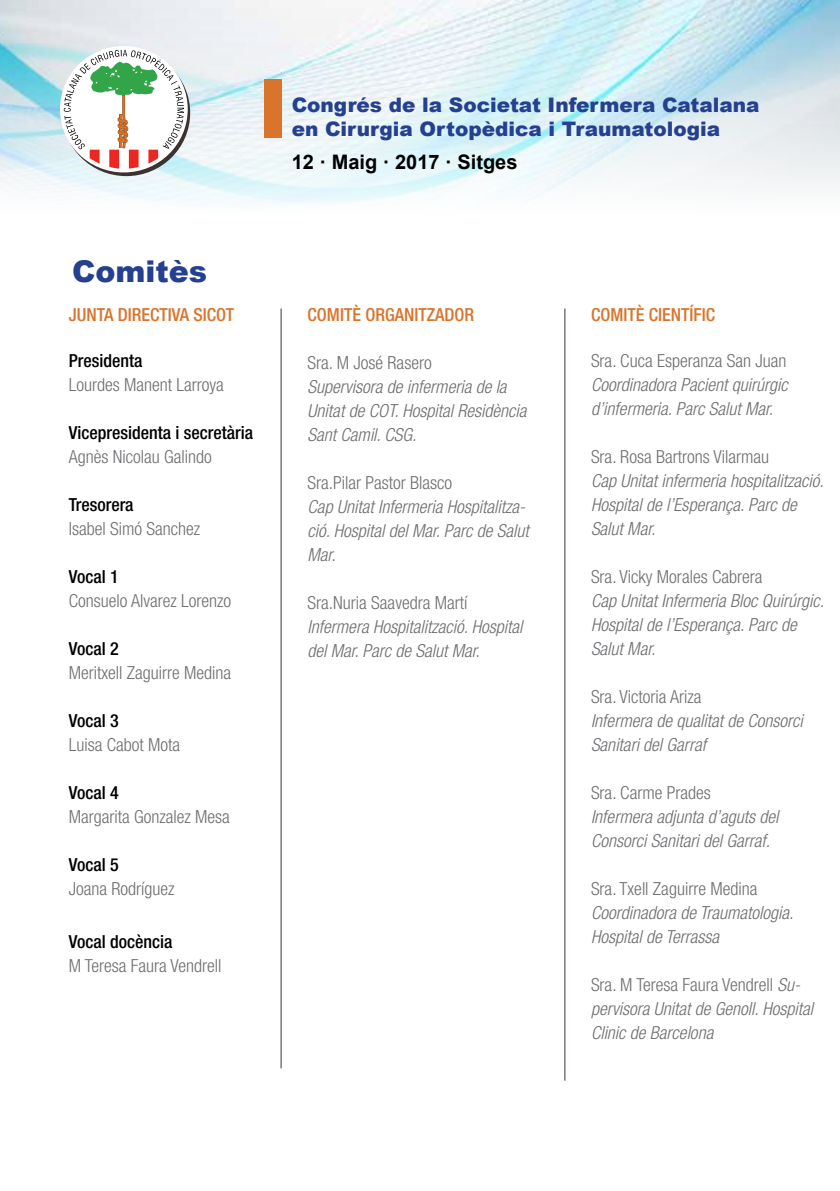
<style>
.page{position:relative;width:840px;height:1191px;background:#fff}
.page>*{position:absolute;margin:0;border:0;box-sizing:border-box;transform-origin:0 0}
.t1{font:900 81px "Arial";color:#da742c}
.t2{font:900 30px "Arial";color:#25408f}
.t3{font:900 20px/24px "Arial";color:#25408f}
.t4{font:700 20px "Arial";color:#000}
.t5{font:italic 300 condensed 18px/24px "Helvetica Neue LT Com";color:#6d6e71}
.t6{font:300 condensed 18px "Helvetica Neue LT Com";color:#6d6e71}
.t7{font:500 condensed 18px "Helvetica Neue LT Com";color:#000}
.t8{font:500 condensed 18px "Helvetica Neue LT Com";color:#da742c}
.s1{font-style:normal}
</style>
<div class="page">
<img style="left:0;top:0;width:839px;height:204px">
<div style="left:60px;top:46px;width:128px;height:126px;border:19px solid #fff;border-radius:50%"></div>
<svg style="left:64px;top:50px;width:120px;height:119px"></svg>
<hr style="left:280px;top:308px;width:1px;height:760px;background:#423330">
<hr style="left:564px;top:308px;width:1px;height:772px;background:#423330">
<h1 class="t1" style="left:257px;top:49px;width:33px">I</h1>
<p class="t3" style="left:291px;top:92px;width:469px">Congrés de la Societat Infermera Catalana en Cirurgia Ortopèdica i Traumatologia</p>
<p class="t4" style="left:291px;top:149px;width:227px">12 · Maig · 2017 · Sitges</p>
<h2 class="t2" style="left:72px;top:250px;width:136px">Comitès</h2>
<p class="t8" style="left:69px;top:304px;width:167px">JUNTA DIRECTIVA SICOT</p>
<p class="t7" style="left:69px;top:350px;width:75px">Presidenta</p>
<p class="t6" style="left:69px;top:374px;width:156px">Lourdes Manent Larroya</p>
<p class="t7" style="left:69px;top:422px;width:186px">Vicepresidenta i secretària</p>
<p class="t6" style="left:69px;top:446px;width:144px">Agnès Nicolau Galindo</p>
<p class="t7" style="left:69px;top:494px;width:66px">Tresorera</p>
<p class="t6" style="left:69px;top:518px;width:133px">Isabel Simó Sanchez</p>
<p class="t7" style="left:69px;top:566px;width:51px">Vocal 1</p>
<p class="t6" style="left:69px;top:590px;width:164px">Consuelo Alvarez Lorenzo</p>
<p class="t7" style="left:69px;top:638px;width:51px">Vocal 2</p>
<p class="t6" style="left:69px;top:662px;width:164px">Meritxell Zaguirre Medina</p>
<p class="t7" style="left:69px;top:710px;width:51px">Vocal 3</p>
<p class="t6" style="left:69px;top:734px;width:113px">Luisa Cabot Mota</p>
<p class="t7" style="left:69px;top:782px;width:51px">Vocal 4</p>
<p class="t6" style="left:69px;top:806px;width:162px">Margarita Gonzalez Mesa</p>
<p class="t7" style="left:69px;top:854px;width:51px">Vocal 5</p>
<p class="t6" style="left:69px;top:878px;width:107px">Joana Rodríguez</p>
<p class="t7" style="left:69px;top:931px;width:105px">Vocal docència</p>
<p class="t6" style="left:69px;top:955px;width:154px">M Teresa Faura Vendrell</p>
<p class="t8" style="left:307px;top:304px;width:168px">COMITÈ ORGANITZADOR</p>
<p class="t6" style="left:307px;top:353px;width:125px">Sra. M José Rasero</p>
<p class="t5" style="left:307px;top:375px;width:220px">Supervisora de infermeria de la<br>Unitat de COT. Hospital Residència<br>Sant Camil. CSG.</p>
<p class="t6" style="left:307px;top:473px;width:146px">Sra.Pilar Pastor Blasco</p>
<p class="t5" style="left:307px;top:495px;width:223px">Cap Unitat Infermeria Hospitalitza&shy;ció. Hospital del Mar. Parc de Salut<br>Mar.</p>
<p class="t6" style="left:307px;top:593px;width:161px">Sra.Nuria Saavedra Martí</p>
<p class="t5" style="left:307px;top:615px;width:216px">Infermera Hospitalització. Hospital del Mar. Parc de Salut Mar.</p>
<p class="t8" style="left:590px;top:304px;width:125px">COMITÈ CIENTÍFIC</p>
<p class="t6" style="left:590px;top:350px;width:197px">Sra. Cuca Esperanza San Juan</p>
<p class="t5" style="left:590px;top:372px;width:198px">Coordinadora Pacient quirúrgic d’infermeria. Parc Salut Mar.</p>
<p class="t6" style="left:590px;top:446px;width:179px">Sra. Rosa Bartrons Vilarmau</p>
<p class="t5" style="left:590px;top:468px;width:234px">Cap Unitat infermeria hospitalització.<br>Hospital de l’Esperança. Parc de<br>Salut Mar.</p>
<p class="t6" style="left:590px;top:566px;width:173px">Sra. Vicky Morales Cabrera</p>
<p class="t5" style="left:590px;top:588px;width:235px">Cap Unitat Infermeria Bloc Quirúrgic.<br>Hospital de l’Esperança. Parc de<br>Salut Mar.</p>
<p class="t6" style="left:590px;top:686px;width:112px">Sra. Victoria Ariza</p>
<p class="t5" style="left:590px;top:708px;width:213px">Infermera de qualitat de Consorci<br>Sanitari del Garraf</p>
<p class="t6" style="left:590px;top:782px;width:121px">Sra. Carme Prades</p>
<p class="t5" style="left:590px;top:804px;width:189px">Infermera adjunta d’aguts del<br>Consorci Sanitari del Garraf.</p>
<p class="t6" style="left:590px;top:878px;width:168px">Sra. Txell Zaguirre Medina</p>
<p class="t5" style="left:590px;top:900px;width:204px">Coordinadora de Traumatologia.<br>Hospital de Terrassa</p>
<p class="t5" style="left:590px;top:972px;width:223px"><span class="s1">Sra. M Teresa Faura Vendrell</span> Su&shy;pervisora Unitat de Genoll. Hospital<br>Clinic de Barcelona</p>
</div>
